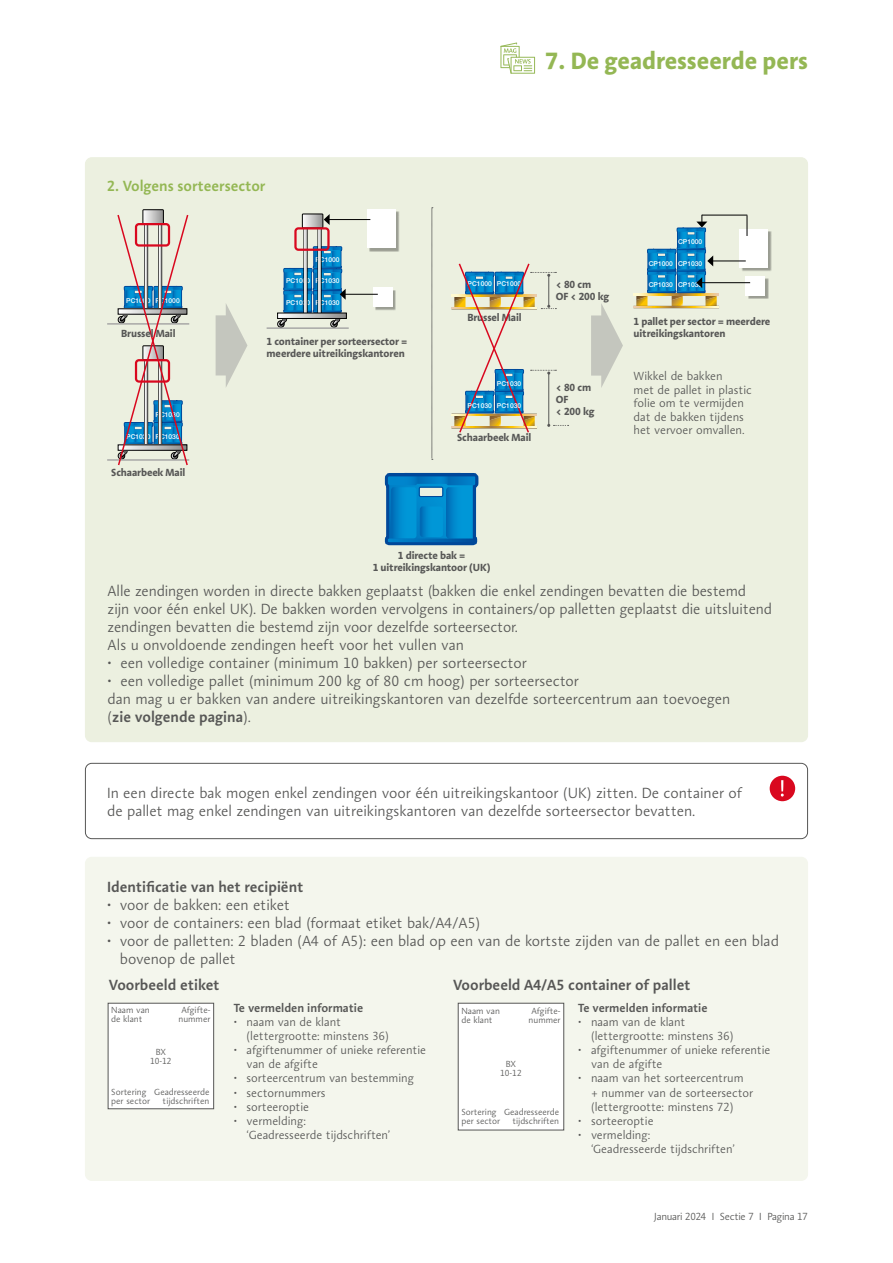
<style>
.page{position:relative;width:893px;height:1263px;background:#fff}
.page>*{position:absolute;margin:0;border:0;box-sizing:border-box;transform-origin:0 0}
.t1{font:700 24px "Aroma No 2 LT Pro";color:#94b754}
.t2{font:300 15px/18px "Aroma No 2 LT Pro";color:#575756}
.t3{font:600 15px "Aroma No 2 LT Pro";color:#575756}
.t4{font:600 15px "Aroma No 2 LT Pro";color:#94b754}
.t5{font:300 12px/14.1px "Aroma No 2 LT Pro";color:#575756}
.t6{font:600 12px "Aroma No 2 LT Pro";color:#575756}
.t7{font:700 10.5px/12px "Aroma No 2 LT Pro";letter-spacing:-.01em;color:#575756}
.t8{font:300 10.5px "Aroma No 2 LT Pro";letter-spacing:-.025em;color:#575756}
.t9{font:300 9px/9px "Aroma No 2 LT Pro";color:#575756}
.t10{font:500 6.75px "Helvetica Neue LT Std";color:#fff}
.s1{font-weight:600}
</style>
<div class="page">
<svg style="left:500px;top:43px;width:35px;height:31px"></svg>
<div style="left:85px;top:763px;width:723px;height:76px;border:1px solid #575756;border-radius:6px"></div>
<div style="left:770px;top:776px;width:25px;height:25px;background:#d9081f;border-radius:50%"></div>
<svg style="left:781px;top:780px;width:3px;height:16px"></svg>
<div style="left:85px;top:857px;width:722px;height:323px;background:#f4f6ed;border-radius:6px"></div>
<div style="left:108px;top:1003px;width:106px;height:106px;background:#fff;border:1px solid #575756"></div>
<div style="left:458px;top:1003px;width:106px;height:127px;background:#fff;border:1px solid #575756"></div>
<div style="left:85px;top:158px;width:722px;height:584px;background:#ecf0e0;border-radius:6px"></div>
<svg style="left:432px;top:207px;width:1px;height:253px"></svg>
<div style="left:369px;top:211px;width:30px;height:41px;background:#000;opacity:.35"></div>
<div style="left:367px;top:209px;width:28px;height:39px;background:#fff"></div>
<hr style="left:329px;top:219px;width:41px;height:1px;background:#000">
<div style="left:375px;top:290px;width:21px;height:21px;background:#000;opacity:.35"></div>
<div style="left:373px;top:288px;width:19px;height:19px;background:#fff"></div>
<hr style="left:345px;top:294px;width:33px;height:1px;background:#000">
<hr style="left:267px;top:327px;width:82px;height:2px;background:#a8a8a7">
<div style="left:277px;top:313px;width:70px;height:6px;border:1px solid #000"></div>
<svg style="left:277px;top:214px;width:69px;height:114px"></svg>
<div style="left:302px;top:214px;width:21px;height:14px;border:1px solid #000"></div>
<div style="left:294px;top:227px;width:36px;height:24px;border:2px solid #d9081f;border-radius:3px"></div>
<hr style="left:107px;top:459px;width:82px;height:2px;background:#a8a8a7">
<hr style="left:107px;top:323px;width:82px;height:2px;background:#a8a8a7">
<div style="left:143px;top:209px;width:21px;height:15px;border:1px solid #000"></div>
<svg style="left:116px;top:210px;width:73px;height:256px"></svg>
<svg style="left:216px;top:304px;width:31px;height:83px"></svg>
<svg style="left:384px;top:472px;width:95px;height:74px"></svg>
<svg style="left:591px;top:304px;width:32px;height:84px"></svg>
<svg style="left:634px;top:306px;width:84px;height:2px"></svg>
<div style="left:741px;top:231px;width:31px;height:40px;background:#000;opacity:.35"></div>
<div style="left:740px;top:229px;width:28px;height:39px;background:#fff"></div>
<hr style="left:712px;top:261px;width:34px;height:1px;background:#000">
<hr style="left:702px;top:215px;width:45px;height:1px;background:#000">
<svg style="left:747px;top:215px;width:1px;height:21px"></svg>
<svg style="left:452px;top:263px;width:117px;height:170px"></svg>
<div style="left:748px;top:278px;width:21px;height:21px;background:#000;opacity:.35"></div>
<div style="left:746px;top:276px;width:19px;height:19px;background:#fff"></div>
<hr style="left:701px;top:282px;width:49px;height:1px;background:#000">
<svg style="left:634px;top:215px;width:85px;height:91px"></svg>
<h1 class="t1" style="left:545px;top:45px;width:264px">7. De geadresseerde pers</h1>
<p class="t4" style="left:107px;top:176px;width:160px">2. Volgens sorteersector</p>
<p class="t10" style="left:126px;top:297px;width:26px">PC1000</p>
<p class="t10" style="left:156px;top:297px;width:26px">PC1000</p>
<p class="t10" style="left:315px;top:256px;width:26px">PC1000</p>
<p class="t10" style="left:286px;top:277px;width:55px">PC1000 PC1030</p>
<p class="t10" style="left:286px;top:298px;width:55px">PC1030 PC1030</p>
<p class="t7" style="left:121px;top:327px;width:56px">Brussel Mail</p>
<p class="t10" style="left:156px;top:411px;width:26px">PC1030</p>
<p class="t10" style="left:126px;top:432px;width:55px">PC1030 PC1030</p>
<p class="t7" style="left:111px;top:466px;width:76px">Schaarbeek Mail</p>
<p class="t7" style="left:267px;top:335px;width:142px">1 container per sorteersector = meerdere uitreikingskantoren</p>
<p class="t10" style="left:468px;top:280px;width:55px">PC1000 PC1000</p>
<p class="t7" style="left:467px;top:311px;width:56px">Brussel Mail</p>
<p class="t10" style="left:497px;top:380px;width:26px">PC1030</p>
<p class="t10" style="left:468px;top:401px;width:55px">PC1030 PC1030</p>
<p class="t7" style="left:457px;top:431px;width:76px">Schaarbeek Mail</p>
<p class="t7" style="left:556px;top:278px;width:55px">&lt; 80 cm<br>OF &lt; 200 kg</p>
<p class="t7" style="left:556px;top:381px;width:40px">&lt; 80 cm<br>OF<br>&lt; 200 kg</p>
<p class="t10" style="left:678px;top:238px;width:26px">CP1000</p>
<p class="t10" style="left:649px;top:259px;width:55px">CP1000 CP1030</p>
<p class="t10" style="left:649px;top:281px;width:55px">CP1030 CP1030</p>
<p class="t7" style="left:634px;top:315px;width:138px">1 pallet per sector = meerdere uitreikingskantoren</p>
<p class="t5" style="left:634px;top:369px;width:120px;line-height:13.5px">Wikkel de bakken<br>met de pallet in plastic folie om te vermijden dat de bakken tijdens het vervoer omvallen.</p>
<p class="t7" style="left:373px;top:549px;width:119px;text-align:center">1 directe bak =<br>1 uitreikingskantoor (UK)</p>
<p class="t2" style="left:108px;top:582px;width:666px">Alle zendingen worden in directe bakken geplaatst (bakken die enkel zendingen bevatten die bestemd<br>zijn voor één enkel UK). De bakken worden vervolgens in containers/op palletten geplaatst die uitsluitend zendingen bevatten die bestemd zijn voor dezelfde sorteersector.<br>Als u onvoldoende zendingen heeft voor het vullen van</p>
<p class="t2" style="left:108px;top:654px;width:421px">• een volledige container (minimum 10 bakken) per sorteersector</p>
<p class="t2" style="left:108px;top:672px;width:624px">• een volledige pallet (minimum 200 kg of 80 cm hoog) per sorteersector<br>dan mag u er bakken van andere uitreikingskantoren van dezelfde sorteercentrum aan toevoegen (<span class="s1">zie volgende pagina</span>).</p>
<p class="t2" style="left:107px;top:783px;width:636px">In een directe bak mogen enkel zendingen voor één uitreikingskantoor (UK) zitten. De container of de pallet mag enkel zendingen van uitreikingskantoren van dezelfde sorteersector bevatten.</p>
<p class="t3" style="left:107px;top:877px;width:198px">Identificatie van het recipiënt</p>
<p class="t2" style="left:107px;top:895px;width:184px">• voor de bakken: een etiket</p>
<p class="t2" style="left:107px;top:913px;width:375px">• voor de containers: een blad (formaat etiket bak/A4/A5)</p>
<p class="t2" style="left:120px;top:931px;width:661px;text-indent:-13px">• voor de palletten: 2 bladen (A4 of A5): een blad op een van de kortste zijden van de pallet en een blad bovenop de pallet</p>
<p class="t6" style="left:234px;top:1000px;width:131px">Te vermelden informatie</p>
<p class="t5" style="left:247px;top:1015px;width:144px;text-indent:-13px">• naam van de klant (lettergrootte: minstens 36)</p>
<p class="t5" style="left:247px;top:1043px;width:181px;text-indent:-13px">• afgiftenummer of unieke referentie van de afgifte</p>
<p class="t5" style="left:234px;top:1071px;width:182px">• sorteercentrum van bestemming</p>
<p class="t5" style="left:234px;top:1085px;width:93px">• sectornummers</p>
<p class="t5" style="left:234px;top:1099px;width:77px">• sorteeroptie</p>
<p class="t5" style="left:247px;top:1113px;width:145px;text-indent:-13px">• vermelding:<br>‘Geadresseerde tijdschriften’</p>
<p class="t3" style="left:109px;top:975px;width:112px">Voorbeeld etiket</p>
<p class="t3" style="left:453px;top:975px;width:239px">Voorbeeld A4/A5 container of pallet</p>
<p class="t9" style="left:111px;top:1005px;width:40px">Naam van de klant</p>
<p class="t9" style="left:178px;top:1005px;width:33px;text-align:center">Afgifte&shy;nummer</p>
<p class="t6" style="left:578px;top:1000px;width:131px">Te vermelden informatie</p>
<p class="t5" style="left:591px;top:1015px;width:144px;text-indent:-13px">• naam van de klant (lettergrootte: minstens 36)</p>
<p class="t5" style="left:591px;top:1043px;width:181px;text-indent:-13px">• afgiftenummer of unieke referentie van de afgifte</p>
<p class="t5" style="left:591px;top:1071px;width:164px;text-indent:-13px">• naam van het sorteercentrum + nummer van de sorteersector (lettergrootte: minstens 72)</p>
<p class="t5" style="left:578px;top:1113px;width:77px">• sorteeroptie</p>
<p class="t5" style="left:591px;top:1127px;width:145px;text-indent:-13px">• vermelding:<br>‘Geadresseerde tijdschriften’</p>
<p class="t9" style="left:461px;top:1006px;width:40px">Naam van de klant</p>
<p class="t9" style="left:529px;top:1006px;width:33px;text-align:center">Afgifte&shy;nummer</p>
<p class="t9" style="left:150px;top:1047px;width:23px;text-align:center">BX<br>10-12</p>
<p class="t9" style="left:154px;top:1087px;width:57px;text-align:right">Geadresseerde tijdschriften</p>
<p class="t9" style="left:500px;top:1059px;width:23px;text-align:center">BX<br>10-12</p>
<p class="t9" style="left:504px;top:1107px;width:57px;text-align:right">Geadresseerde tijdschriften</p>
<p class="t9" style="left:111px;top:1087px;width:40px">Sortering per sector</p>
<p class="t9" style="left:461px;top:1107px;width:40px">Sortering per sector</p>
<p class="t8" style="left:654px;top:1210px;width:155px">Januari 2024 I Sectie 7 I Pagina 17</p>
</div>
